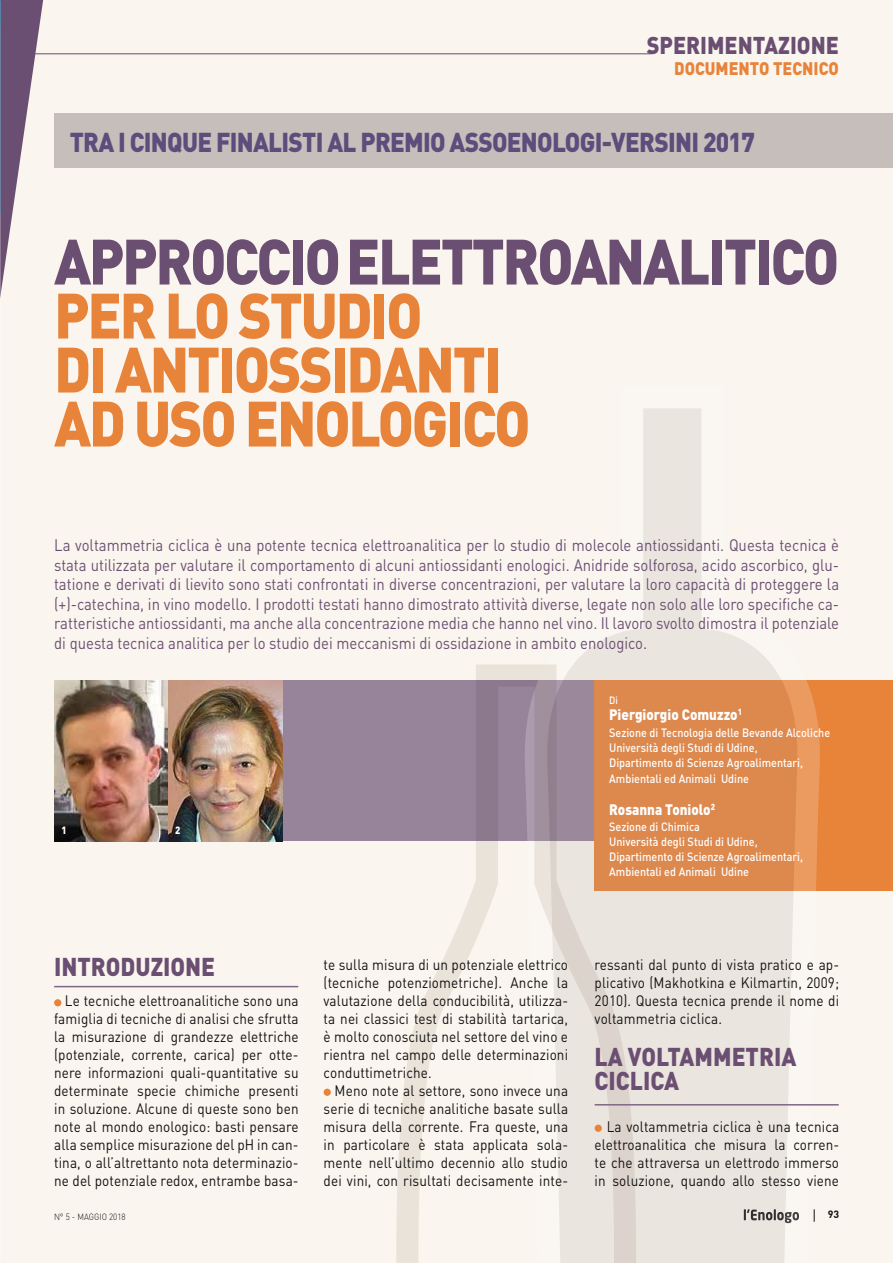
<style>
.page{position:relative;width:893px;height:1263px;background:#faf5ee}
.page>*{position:absolute;margin:0;border:0;box-sizing:border-box;transform-origin:0 0}
.t1{font:900 63px/54px "DIN";letter-spacing:-.04em;color:#e8833a;scale:.9 1}
.t2{font:900 63px "DIN";letter-spacing:-.04em;color:#6b4f72;scale:.9 1}
.t3{font:900 27px "DIN";letter-spacing:-.03em;color:#5b4e7c;scale:.9 1}
.t4{font:900 25.5px/24px "DIN";color:#6b4f72;scale:.9 1}
.t5{font:900 24px "DIN";color:#6b4f72;scale:.9 1}
.t6{font:900 18px "DIN";color:#e8833a;scale:.9 1}
.t7{font:16.5px/19.5px "DIN";color:#6b4f72;text-align:justify;scale:.9 1}
.t8{font:15px/18px "DIN";letter-spacing:.01em;color:#121212;text-align:justify;scale:.9 1}
.t9{font:900 15px "DIN";color:#fff;scale:.9 1}
.t10{font:500 12px/15px "DIN";color:#fff;scale:.9 1}
.t11{font:700 10.5px "DIN";color:#121212}
.t12{font:900 10.5px "DIN";color:#fff;scale:.9 1}
.t13{font:500 10.5px "DIN";color:#fff;scale:.9 1}
.t14{font:300 9px "DIN";color:#121212;scale:.9 1}
</style>
<div class="page">
<hr style="left:0;top:53px;width:651px;height:1px;background:#6b4f72">
<svg style="left:0;top:0;width:46px;height:298px"></svg>
<div style="left:202px;top:680px;width:691px;height:161px;background:#97839a"></div>
<div style="left:594px;top:680px;width:299px;height:211px;background:#e8833a"></div>
<svg style="left:575px;top:409px;width:246px;height:854px"></svg>
<svg style="left:396px;top:663px;width:242px;height:600px"></svg>
<hr style="left:595px;top:1104px;width:244px;height:1px;background:#806785">
<div style="left:595px;top:1124px;width:7px;height:8px;background:#e8833a;border-radius:50%"></div>
<hr style="left:54px;top:986px;width:244px;height:1px;background:#806785">
<div style="left:54px;top:999px;width:7px;height:7px;background:#e8833a;border-radius:50%"></div>
<div style="left:324px;top:1088px;width:7px;height:8px;background:#e8833a;border-radius:50%"></div>
<img style="left:54px;top:680px;width:228px;height:161px">
<div style="left:54px;top:113px;width:839px;height:55px;background:#c6beba"></div>
<h3 class="t5" style="left:647px;top:29px;width:215px">SPERIMENTAZIONE</h3>
<p class="t6" style="left:674px;top:56px;width:185px">DOCUMENTO TECNICO</p>
<h2 class="t3" style="left:70px;top:124px;width:763px">TRA I CINQUE FINALISTI AL PREMIO ASSOENOLOGI-VERSINI 2017</h2>
<h1 class="t2" style="left:54px;top:220px;width:874px">APPROCCIO ELETTROANALITICO</h1>
<h1 class="t1" style="left:54px;top:285px;width:531px">PER LO STUDIO<br>DI ANTIOSSIDANTI<br>AD USO ENOLOGICO</h1>
<p class="t7" style="left:54px;top:535px;width:874px">La voltammetria ciclica è una potente tecnica elettroanalitica per lo studio di molecole antiossidanti. Questa tecnica è stata utilizzata per valutare il comportamento di alcuni antiossidanti enologici. Anidride solforosa, acido ascorbico, glu&shy;tatione e derivati di lievito sono stati confrontati in diverse concentrazioni, per valutare la loro capacità di proteggere la (+)-catechina, in vino modello. I prodotti testati hanno dimostrato attività diverse, legate non solo alle loro specifiche ca&shy;ratteristiche antiossidanti, ma anche alla concentrazione media che hanno nel vino. Il lavoro svolto dimostra il potenziale di questa tecnica analitica per lo studio dei meccanismi di ossidazione in ambito enologico.</p>
<p class="t12" style="left:62px;top:823px;width:7px">1</p>
<p class="t12" style="left:175px;top:823px;width:7px">2</p>
<p class="t13" style="left:609px;top:693px;width:11px">Di</p>
<p class="t9" style="left:609px;top:704px;width:149px">Piergiorgio Comuzzo<sup>1</sup></p>
<p class="t10" style="left:609px;top:724px;width:247px">Sezione di Tecnologia delle Bevande Alcoliche<br>Università degli Studi di Udine,<br>Dipartimento di Scienze Agroalimentari,</p>
<p class="t10" style="left:609px;top:771px;width:157px">Ambientali ed Animali Udine</p>
<p class="t9" style="left:609px;top:799px;width:119px">Rosanna Toniolo<sup>2</sup></p>
<p class="t10" style="left:609px;top:819px;width:217px">Sezione di Chimica<br>Università degli Studi di Udine,<br>Dipartimento di Scienze Agroalimentari,<br>Ambientali ed Animali Udine</p>
<h3 class="t4" style="left:54px;top:954px;width:180px">INTRODUZIONE</h3>
<p class="t8" style="left:54px;top:992px;width:273px;text-indent:11px">Le tecniche elettroanalitiche sono una famiglia di tecniche di analisi che sfrutta la misurazione di grandezze elettriche (potenziale, corrente, carica) per otte&shy;nere informazioni quali-quantitative su determinate specie chimiche presenti in soluzione. Alcune di queste sono ben note al mondo enologico: basti pensare alla semplice misurazione del pH in can&shy;tina, o all’altrettanto nota determinazio&shy;ne del potenziale redox, entrambe basa-</p>
<p class="t14" style="left:54px;top:1211px;width:81px">N° 5 - MAGGIO 2018</p>
<p class="t8" style="left:324px;top:955px;width:273px">te sulla misura di un potenziale elettrico (tecniche potenziometriche). Anche la valutazione della conducibilità, utilizza&shy;ta nei classici test di stabilità tartarica, è molto conosciuta nel settore del vino e rientra nel campo delle determinazioni conduttimetriche.</p>
<p class="t8" style="left:324px;top:1081px;width:273px;text-indent:11px">Meno note al settore, sono invece una serie di tecniche analitiche basate sulla misura della corrente. Fra queste, una in particolare è stata applicata sola&shy;mente nell’ultimo decennio allo studio dei vini, con risultati decisamente inte-</p>
<p class="t8" style="left:595px;top:955px;width:273px">ressanti dal punto di vista pratico e ap&shy;plicativo (Makhotkina e Kilmartin, 2009; 2010). Questa tecnica prende il nome di voltammetria ciclica.</p>
<h3 class="t4" style="left:595px;top:1043px;width:226px">LA VOLTAMMETRIA<br>CICLICA</h3>
<p class="t8" style="left:595px;top:1117px;width:273px;text-indent:12px">La voltammetria ciclica è una tecnica elettroanalitica che misura la corren&shy;te che attraversa un elettrodo immerso in soluzione, quando allo stesso viene</p>
<p class="t11" style="left:828px;top:1207px;width:13px">93</p>
</div>
